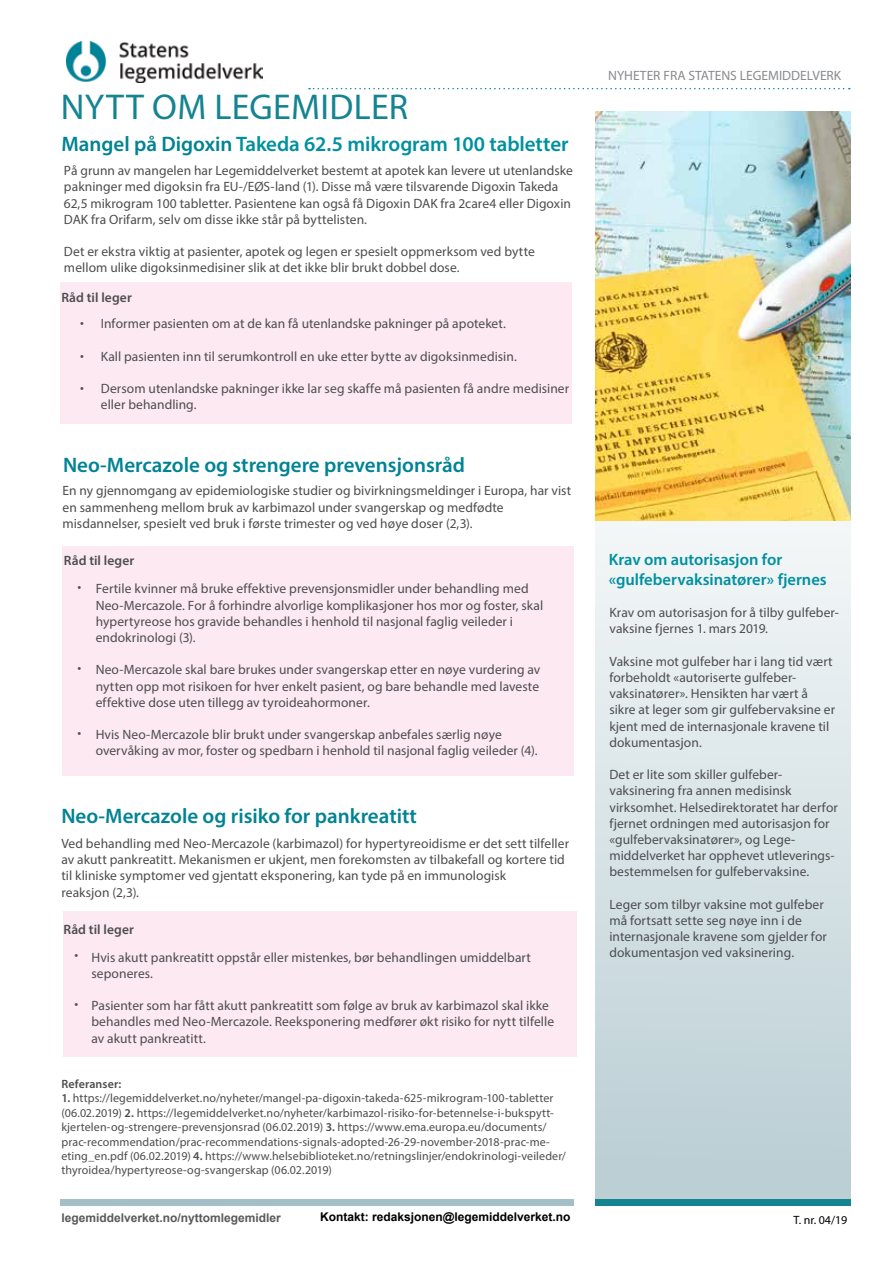
<style>
.page{position:relative;width:893px;height:1263px;background:#fff}
.page>*{position:absolute;margin:0;border:0;box-sizing:border-box;transform-origin:0 0}
.t1{font:36px "Myriad Pro";letter-spacing:.01em;color:#148491}
.t2{font:600 21px "Myriad Pro";color:#008393}
.t3{font:600 21px "Myriad Pro";letter-spacing:-.005em;color:#0090a0}
.t4{font:600 16.5px/19.8px "Myriad Pro";color:#0090a0}
.t5{font:13.5px/16.2px "Myriad Pro";letter-spacing:.005em;color:#4d4d4f}
.t6{font:600 13.5px "Myriad Pro";letter-spacing:.01em;color:#4d4d4f}
.t7{font:13.5px "Myriad Pro";color:#888a8d}
.t8{font:12px/14.4px "Myriad Pro";letter-spacing:.01em;color:#4d4d4f}
.t9{font:700 12px "Arial";color:#000}
.t10{font:700 12px "Arial";color:#58595b}
.t11{font:600 12px "Myriad Pro";letter-spacing:.01em;color:#4d4d4f}
.t12{font:12px "Myriad Pro";color:#000}
.s1{color:#008393}
.s2{font-weight:600}
</style>
<div class="page">
<div style="left:61px;top:283px;width:511px;height:141px;background:#fce9f2"></div>
<svg style="left:595px;top:521px;width:255px;height:678px;background:#d6e2e5"></svg>
<div style="left:595px;top:1199px;width:255px;height:6px;background:#148491"></div>
<div style="left:60px;top:1199px;width:514px;height:6px;background:#a3bfc7"></div>
<svg style="left:309px;top:88px;width:541px;height:1px"></svg>
<img style="left:67px;top:42px;width:195px;height:40px">
<img style="left:595px;top:111px;width:255px;height:410px">
<div style="left:62px;top:546px;width:512px;height:230px;background:#fce9f2"></div>
<div style="left:63px;top:911px;width:513px;height:146px;background:#fce9f2"></div>
<h1 class="t1" style="left:61px;top:85px;width:349px">NYTT OM LEGEMIDLER</h1>
<h2 class="t3" style="left:61px;top:130px;width:509px"><span class="s1">Mangel på Digoxin</span> Takeda 62.5 mikrogram 100 tabletter</h2>
<p class="t5" style="left:64px;top:162px;width:510px">På grunn av mangelen har Legemiddelverket bestemt at apotek kan levere ut utenlandske pakninger med digoksin fra EU-/EØS-land (1). Disse må være tilsvarende Digoxin Takeda 62,5 mikrogram 100 tabletter. Pasientene kan også få Digoxin DAK fra 2care4 eller Digoxin DAK fra Orifarm, selv om disse ikke står på byttelisten.</p>
<p class="t5" style="left:64px;top:243px;width:472px">Det er ekstra viktig at pasienter, apotek og legen er spesielt oppmerksom ved bytte mellom ulike digoksinmedisiner slik at det ikke blir brukt dobbel dose.</p>
<p class="t6" style="left:61px;top:289px;width:72px">Råd til leger</p>
<p class="t5" style="left:80px;top:314px;width:5px">•</p>
<p class="t5" style="left:80px;top:347px;width:5px">•</p>
<p class="t5" style="left:80px;top:379px;width:5px">•</p>
<p class="t5" style="left:101px;top:315px;width:406px">Informer pasienten om at de kan få utenlandske pakninger på apoteket.</p>
<p class="t5" style="left:101px;top:348px;width:417px">Kall pasienten inn til serumkontroll en uke etter bytte av digoksinmedisin.</p>
<p class="t5" style="left:101px;top:380px;width:470px">Dersom utenlandske pakninger ikke lar seg skaffe må pasienten få andre medisiner eller behandling.</p>
<h2 class="t2" style="left:63px;top:452px;width:403px">Neo-Mercazole og strengere prevensjonsråd</h2>
<p class="t5" style="left:62px;top:483px;width:510px">En ny gjennomgang av epidemiologiske studier og bivirkningsmeldinger i Europa, har vist en sammenheng mellom bruk av karbimazol under svangerskap og medfødte misdannelser, spesielt ved bruk i første trimester og ved høye doser (2,3).</p>
<p class="t6" style="left:64px;top:552px;width:72px">Råd til leger</p>
<p class="t5" style="left:78px;top:578px;width:5px">•</p>
<p class="t5" style="left:96px;top:580px;width:449px">Fertile kvinner må bruke effektive prevensjonsmidler under behandling med Neo-Mercazole. For å forhindre alvorlige komplikasjoner hos mor og foster, skal hypertyreose hos gravide behandles i henhold til nasjonal faglig veileder i endokrinologi (3).</p>
<p class="t5" style="left:96px;top:661px;width:446px;text-align:justify">Neo-Mercazole skal bare brukes under svangerskap etter en nøye vurdering av nytten opp mot risikoen for hver enkelt pasient, og bare behandle med laveste effektive dose uten tillegg av tyroideahormoner.</p>
<p class="t5" style="left:96px;top:726px;width:443px">Hvis Neo-Mercazole blir brukt under svangerskap anbefales særlig nøye overvåking av mor, foster og spedbarn i henhold til nasjonal faglig veileder (4).</p>
<p class="t5" style="left:78px;top:659px;width:5px">•</p>
<p class="t5" style="left:78px;top:724px;width:5px">•</p>
<h2 class="t2" style="left:61px;top:802px;width:357px">Neo-Mercazole og risiko for pankreatitt</h2>
<p class="t5" style="left:61px;top:835px;width:509px">Ved behandling med Neo-Mercazole (karbimazol) for hypertyreoidisme er det sett tilfeller av akutt pankreatitt. Mekanismen er ukjent, men forekomsten av tilbakefall og kortere tid til kliniske symptomer ved gjentatt eksponering, kan tyde på en immunologisk<br>reaksjon (2,3).</p>
<p class="t6" style="left:64px;top:921px;width:72px">Råd til leger</p>
<p class="t5" style="left:74px;top:946px;width:5px">•</p>
<p class="t5" style="left:91px;top:949px;width:441px">Hvis akutt pankreatitt oppstår eller mistenkes, bør behandlingen umiddelbart seponeres.</p>
<p class="t5" style="left:91px;top:997px;width:464px">Pasienter som har fått akutt pankreatitt som følge av bruk av karbimazol skal ikke behandles med Neo-Mercazole. Reeksponering medfører økt risiko for nytt tilfelle av akutt pankreatitt.</p>
<p class="t5" style="left:74px;top:995px;width:5px">•</p>
<p class="t11" style="left:61px;top:1076px;width:61px">Referanser:</p>
<p class="t8" style="left:61px;top:1091px;width:506px"><span class="s2">1.</span> https://legemiddelverket.no/nyheter/mangel-pa-digoxin-takeda-625-mikrogram-100-tabletter (06.02.2019) <span class="s2">2.</span> https://legemiddelverket.no/nyheter/karbimazol-risiko-for-betennelse-i-bukspytt&shy;kjertelen-og-strengere-prevensjonsrad (06.02.2019) <span class="s2">3.</span> https://www.ema.europa.eu/documents/ prac-recommendation/prac-recommendations-signals-adopted-26-29-november-2018-prac-me&shy;eting_en.pdf (06.02.2019) <span class="s2">4.</span> https://www.helsebiblioteket.no/retningslinjer/endokrinologi-veileder/ thyroidea/hypertyreose-og-svangerskap (06.02.2019)</p>
<p class="t10" style="left:61px;top:1209px;width:221px">legemiddelverket.no/nyttomlegemidler</p>
<p class="t9" style="left:320px;top:1208px;width:252px">Kontakt: redaksjonen@legemiddelverket.no</p>
<p class="t7" style="left:608px;top:67px;width:234px">NYHETER FRA STATENS LEGEMIDDELVERK</p>
<p class="t4" style="left:609px;top:549px;width:219px">Krav om autorisasjon for «gulfebervaksinatører» fjernes</p>
<p class="t5" style="left:609px;top:604px;width:231px">Krav om autorisasjon for å tilby gulfeber&shy;vaksine fjernes 1. mars 2019.</p>
<p class="t5" style="left:609px;top:653px;width:227px">Vaksine mot gulfeber har i lang tid vært forbeholdt «autoriserte gulfeber&shy;vaksinatører». Hensikten har vært å sikre at leger som gir gulfebervaksine er kjent med de internasjonale kravene til dokumentasjon.</p>
<p class="t5" style="left:609px;top:766px;width:230px">Det er lite som skiller gulfeber&shy;vaksinering fra annen medisinsk virksomhet. Helsedirektoratet har derfor fjernet ordningen med autorisasjon for «gulfebervaksinatører», og Lege&shy;middelverket har opphevet utleverings&shy;bestemmelsen for gulfebervaksine.</p>
<p class="t5" style="left:609px;top:896px;width:219px">Leger som tilbyr vaksine mot gulfeber må fortsatt sette seg nøye inn i de internasjonale kravene som gjelder for dokumentasjon ved vaksinering.</p>
<p class="t12" style="left:793px;top:1213px;width:55px">T. nr. 04/19</p>
</div>
